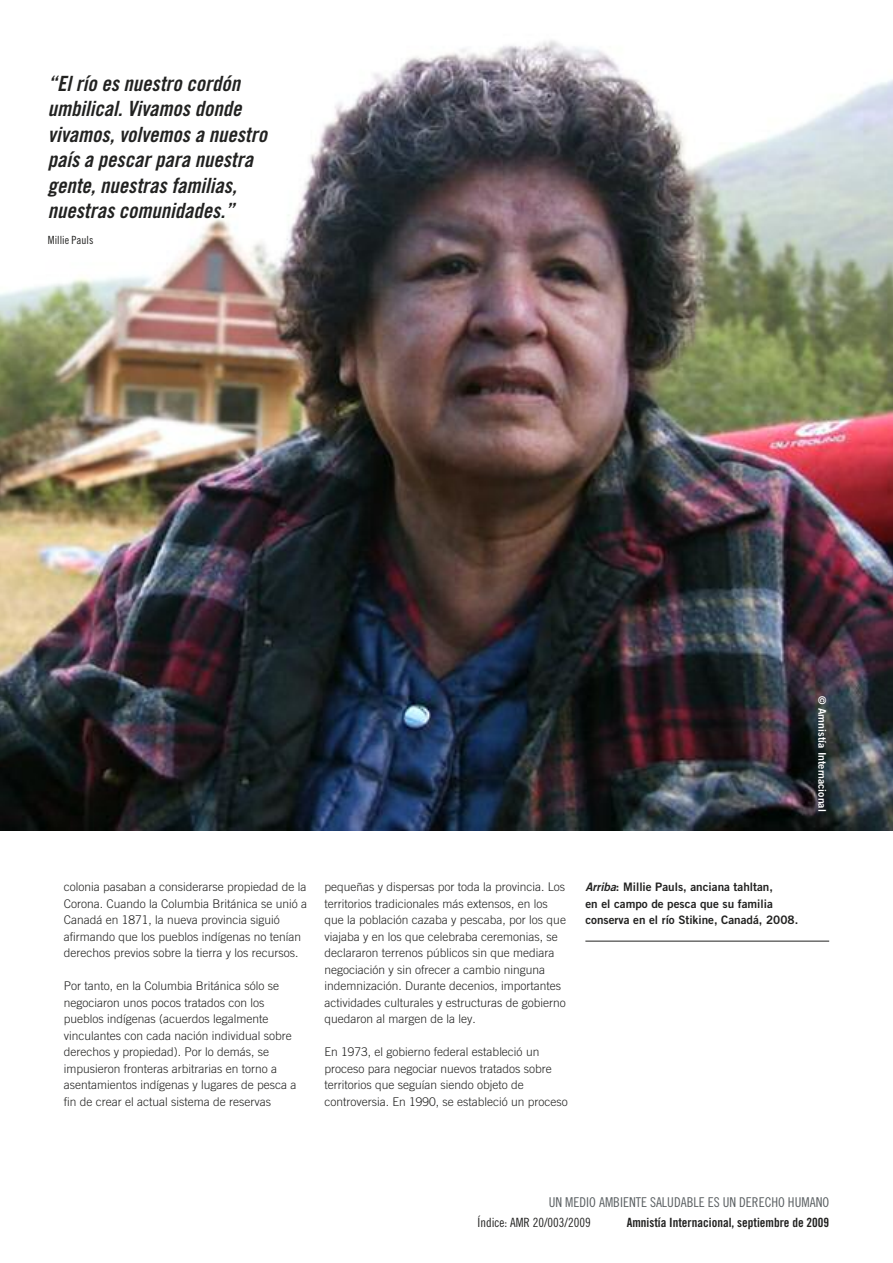
<style>
.page{position:relative;width:893px;height:1263px;background:#fff}
.page>*{position:absolute;margin:0;border:0;box-sizing:border-box;transform-origin:0 0}
.t1{font:21px/25.5px "Amnesty Trade Gothic Bd Cn 20 Ob";color:#222221}
.t2{font:13.5px "Amnesty Trade Gothic Cn 18";color:#5a5f62}
.t3{font:12.75px "Amnesty Trade Gothic Bd Cn 20";color:#222221}
.t4{font:12.75px "Amnesty Trade Gothic Cn 18";color:#222221}
.t5{font:300 12px/16.5px "Amnesty Trade Gothic";color:#222221}
.t6{font:11.7px/16.5px "Amnesty Trade Gothic Bd 2";color:#222221}
.t7{font:11.25px "Amnesty Trade Gothic Cn 18";color:#222221}
.t8{font:10.5px "Amnesty Trade Gothic Bd 2";color:#fff}
.s1{font-family:"Amnesty Trade Gothic Bd 2 Obl"}
</style>
<div class="page">
<hr style="left:585px;top:941px;width:244px;height:1px;background:#222221">
<img style="left:0;top:40px;width:893px;height:790px">
<h1 class="t1" style="left:48px;top:70px;width:221px">“El río es nuestro cordón umbilical. Vivamos donde vivamos, volvemos a nuestro país a pescar para nuestra gente, nuestras familias, nuestras comunidades.”</h1>
<p class="t7" style="left:48px;top:233px;width:47px">Millie Pauls</p>
<p class="t8" style="left:829px;top:696px;width:117px;rotate:90deg">© Amnistía Internacional</p>
<p class="t5" style="left:64px;top:878px;width:245px">colonia pasaban a considerarse propiedad de la Corona. Cuando la Columbia Británica se unió a Canadá en 1871, la nueva provincia siguió afirmando que los pueblos indígenas no tenían derechos previos sobre la tierra y los recursos.</p>
<p class="t5" style="left:64px;top:977px;width:234px">Por tanto, en la Columbia Británica sólo se negociaron unos pocos tratados con los pueblos indígenas (acuerdos legalmente vinculantes con cada nación individual sobre derechos y propiedad). Por lo demás, se impusieron fronteras arbitrarias en torno a asentamientos indígenas y lugares de pesca a fin de crear el actual sistema de reservas</p>
<p class="t5" style="left:325px;top:878px;width:243px">pequeñas y dispersas por toda la provincia. Los territorios tradicionales más extensos, en los que la población cazaba y pescaba, por los que viajaba y en los que celebraba ceremonias, se declararon terrenos públicos sin que mediara negociación y sin ofrecer a cambio ninguna indemnización. Durante decenios, importantes actividades culturales y estructuras de gobierno quedaron al margen de la ley.</p>
<p class="t5" style="left:325px;top:1043px;width:245px">En 1973, el gobierno federal estableció un proceso para negociar nuevos tratados sobre territorios que seguían siendo objeto de controversia. En 1990, se estableció un proceso</p>
<p class="t6" style="left:585px;top:878px;width:214px"><span class="s1">Arriba</span>: Millie Pauls, anciana tahltan,<br>en el campo de pesca que su familia conserva en el río Stikine, Canadá, 2008.</p>
<p class="t2" style="left:549px;top:1194px;width:282px">UN MEDIO AMBIENTE SALUDABLE ES UN DERECHO HUMANO</p>
<p class="t4" style="left:477px;top:1215px;width:115px">Índice: AMR 20/003/2009</p>
<p class="t3" style="left:627px;top:1215px;width:204px">Amnistía Internacional, septiembre de 2009</p>
</div>
